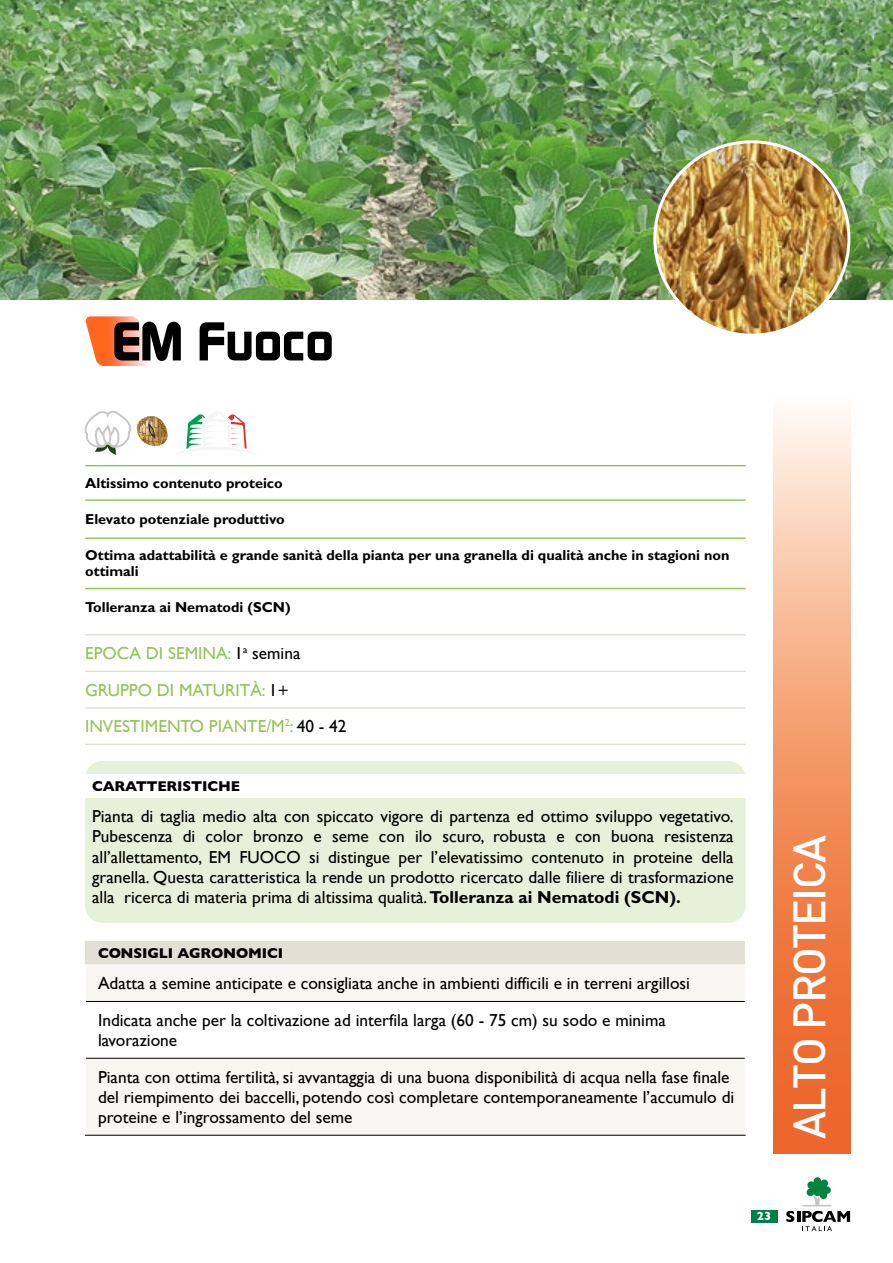
<style>
.page{position:relative;width:893px;height:1263px;background:#fff}
.page>*{position:absolute;margin:0;border:0;box-sizing:border-box;transform-origin:0 0}
.t1{font:500 44.55px "DIN";letter-spacing:-.04em;color:#fff}
.t2{font:17.4px/20.2px "Gill Sans";color:#000}
.t3{font:17.4px/36.6px "Gill Sans";color:#94c356}
.t4{font:700 14.4px/15.9px "Gill Sans Std";color:#000}
.t5{font:700 14.4px "Gill Sans";letter-spacing:-.01em;color:#000}
.t6{font:700 12px "Gill Sans";color:#fff}
.s1{color:#000}
.s2{font-family:"Gill Sans Std";font-weight:700}
</style>
<div class="page">
<div style="left:751px;top:1210px;width:26px;height:12px;background:#007e48"></div>
<svg style="left:786px;top:1177px;width:64px;height:54px"></svg>
<svg style="left:774px;top:299px;width:76px;height:855px;background:#f5a880"></svg>
<img style="left:0;top:0;width:893px;height:299px">
<div style="left:85px;top:761px;width:661px;height:162px;background:#e7f1da;border-radius:17px"></div>
<hr style="left:85px;top:744px;width:661px;height:1px;background:#e2e0d5">
<hr style="left:85px;top:634px;width:661px;height:1px;background:#e2e0d5">
<hr style="left:85px;top:671px;width:661px;height:1px;background:#e2e0d5">
<hr style="left:85px;top:707px;width:661px;height:2px;background:#e2e0d5">
<div style="left:86px;top:941px;width:659px;height:24px;background:#e2e0d5"></div>
<div style="left:86px;top:966px;width:659px;height:169px;background:#f7f6f3"></div>
<div style="left:86px;top:1001px;width:659px;height:57px;background:#fff"></div>
<hr style="left:86px;top:1001px;width:659px;height:1px;background:#000">
<hr style="left:86px;top:1058px;width:659px;height:1px;background:#000">
<hr style="left:85px;top:1135px;width:661px;height:1px;background:#000">
<hr style="left:85px;top:537px;width:661px;height:2px;background:#94c356">
<hr style="left:85px;top:588px;width:661px;height:1px;background:#94c356">
<hr style="left:85px;top:465px;width:661px;height:1px;background:#94c356">
<hr style="left:85px;top:499px;width:661px;height:2px;background:#94c356">
<div style="left:79px;top:774px;width:673px;height:23px;background:#fff"></div>
<img style="left:655px;top:142px;width:194px;height:193px;border-radius:97px">
<svg style="left:85px;top:316px;width:96px;height:50px"></svg>
<svg style="left:200px;top:322px;width:132px;height:38px"></svg>
<svg style="left:84px;top:410px;width:163px;height:45px"></svg>
<p class="t4" style="left:85px;top:475px;width:199px">Altissimo contenuto proteico</p>
<p class="t4" style="left:85px;top:511px;width:201px">Elevato potenziale produttivo</p>
<p class="t4" style="left:85px;top:547px;width:646px">Ottima adattabilità e grande sanità della pianta per una granella di qualità anche in stagioni non ottimali</p>
<p class="t4" style="left:85px;top:599px;width:207px">Tolleranza ai Nematodi (SCN)</p>
<p class="t3" style="left:85px;top:635px;width:263px">EPOCA DI SEMINA: <span class="s1">1</span><sup>a</sup> <span class="s1">semina<br></span>GRUPPO DI MATURITÀ: <span class="s1">1+<br></span>INVESTIMENTO PIANTE/M<sup>2</sup>: <span class="s1">40 - 42</span></p>
<p class="t5" style="left:92px;top:777px;width:149px">CARATTERISTICHE</p>
<p class="t2" style="left:92px;top:806px;width:643px;text-align:justify">Pianta di taglia medio alta con spiccato vigore di partenza ed ottimo sviluppo vegetativo.<br>Pubescenza di color bronzo e seme con ilo scuro, robusta e con buona resistenza all’allettamento, EM FUOCO si distingue per l’elevatissimo contenuto in proteine della granella. Questa caratteristica la rende un prodotto ricercato dalle filiere di trasformazione alla ricerca di materia prima di altissima qualità. <span class="s2">Tolleranza ai Nematodi (SCN).</span></p>
<p class="t5" style="left:98px;top:944px;width:186px">CONSIGLI AGRONOMICI</p>
<p class="t2" style="left:98px;top:965px;width:594px;line-height:36.6px">Adatta a semine anticipate e consigliata anche in ambienti difficili e in terreni argillosi<br>Indicata anche per la coltivazione ad interfila larga (60 - 75 cm) su sodo e minima</p>
<p class="t2" style="left:98px;top:1021px;width:633px;line-height:36.6px">lavorazione<br>Pianta con ottima fertilità, si avvantaggia di una buona disponibilità di acqua nella fase finale</p>
<p class="t2" style="left:98px;top:1086px;width:638px">del riempimento dei baccelli, potendo così completare contemporaneamente l’accumulo di proteine e l’ingrossamento del seme</p>
<h1 class="t1" style="left:793px;top:1139px;width:305px;rotate:-90deg">ALTO PROTEICA</h1>
<p class="t6" style="left:757px;top:1209px;width:16px">23</p>
</div>
